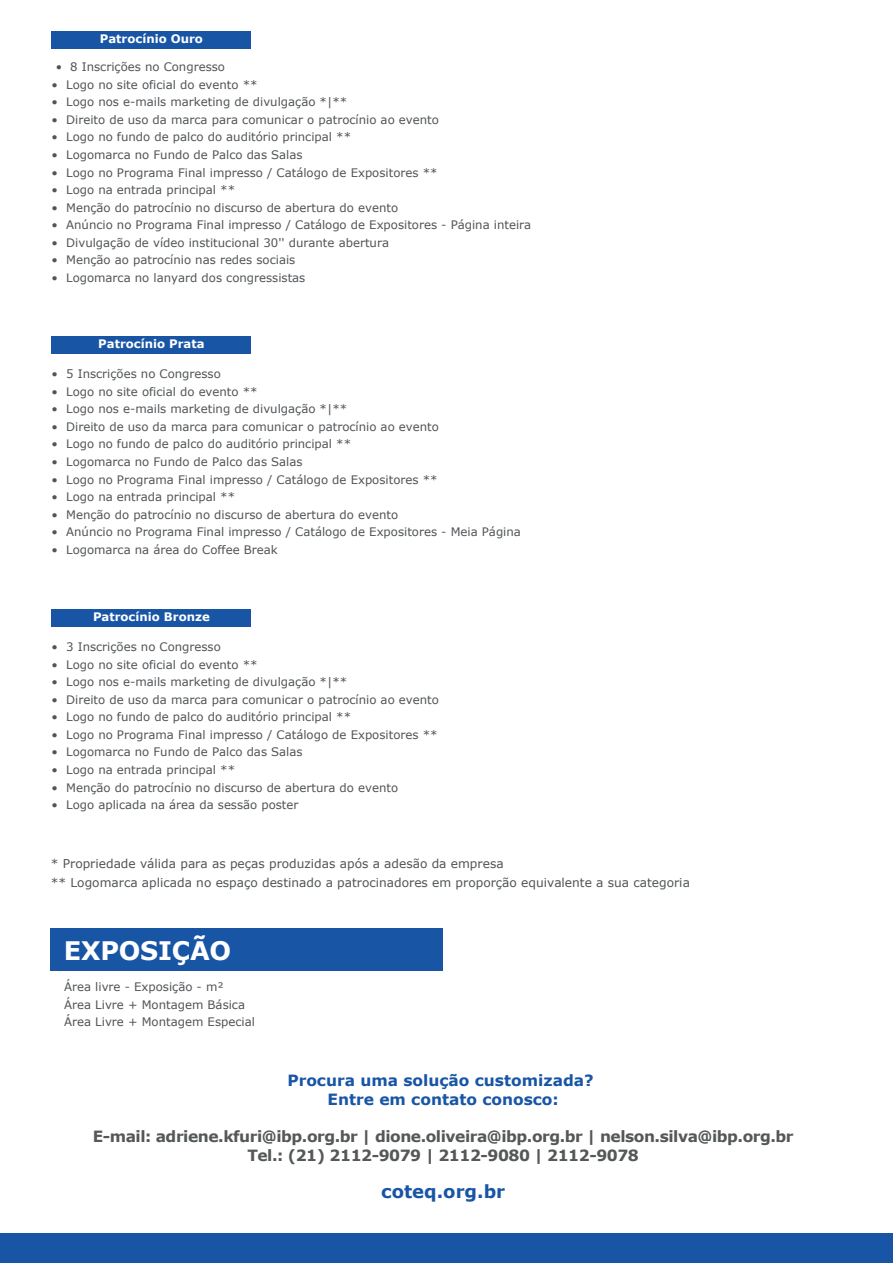
<style>
.page{position:relative;width:893px;height:1263px;background:#fff}
.page>*{position:absolute;margin:0;border:0;box-sizing:border-box;transform-origin:0 0}
.t1{font:700 25.5px "Verdana";letter-spacing:-.01em;color:#fff}
.t2{font:700 18px "Verdana";color:#1855a5}
.t3{font:700 15.45px/18.6px "Verdana";letter-spacing:-.03em;color:#555858;text-align:center}
.t4{font:700 15.45px/18.6px "Verdana";color:#1855a5;text-align:center}
.t5{font:12.15px/18.3px "Verdana";color:#505457}
.t6{font:11.7px/17.5px "Verdana";color:#505457}
.t7{font:700 11.7px "Verdana";color:#fff}
</style>
<div class="page">
<div style="left:52px;top:31px;width:199px;height:18px;background:#1855a5"></div>
<div style="left:51px;top:928px;width:392px;height:43px;background:#1855a5"></div>
<div style="left:0;top:1234px;width:893px;height:29px;background:#1855a5"></div>
<div style="left:52px;top:336px;width:199px;height:18px;background:#1855a5"></div>
<div style="left:52px;top:609px;width:199px;height:18px;background:#1855a5"></div>
<p class="t7" style="left:100px;top:31px;width:105px">Patrocínio Ouro</p>
<p class="t6" style="left:56px;top:58px;width:171px">• 8 Inscrições no Congresso</p>
<p class="t6" style="left:52px;top:76px;width:208px">• Logo no site oficial do evento **</p>
<p class="t6" style="left:52px;top:93px;width:297px">• Logo nos e-mails marketing de divulgação *|**</p>
<p class="t6" style="left:52px;top:111px;width:389px">• Direito de uso da marca para comunicar o patrocínio ao evento</p>
<p class="t6" style="left:52px;top:129px;width:301px">• Logo no fundo de palco do auditório principal **</p>
<p class="t6" style="left:52px;top:146px;width:253px">• Logomarca no Fundo de Palco das Salas</p>
<p class="t6" style="left:52px;top:164px;width:387px">• Logo no Programa Final impresso / Catálogo de Expositores **</p>
<p class="t6" style="left:52px;top:181px;width:185px">• Logo na entrada principal **</p>
<p class="t6" style="left:52px;top:199px;width:348px">• Menção do patrocínio no discurso de abertura do evento</p>
<p class="t6" style="left:52px;top:216px;width:481px">• Anúncio no Programa Final impresso / Catálogo de Expositores - Página inteira</p>
<p class="t6" style="left:52px;top:234px;width:339px">• Divulgação de vídeo institucional 30'' durante abertura</p>
<p class="t6" style="left:52px;top:252px;width:245px">• Menção ao patrocínio nas redes sociais</p>
<p class="t6" style="left:52px;top:269px;width:255px">• Logomarca no lanyard dos congressistas</p>
<p class="t7" style="left:98px;top:336px;width:108px">Patrocínio Prata</p>
<p class="t6" style="left:52px;top:365px;width:171px">• 5 Inscrições no Congresso</p>
<p class="t6" style="left:52px;top:383px;width:208px">• Logo no site oficial do evento **</p>
<p class="t6" style="left:52px;top:400px;width:297px">• Logo nos e-mails marketing de divulgação *|**</p>
<p class="t6" style="left:52px;top:418px;width:389px">• Direito de uso da marca para comunicar o patrocínio ao evento</p>
<p class="t6" style="left:52px;top:436px;width:301px">• Logo no fundo de palco do auditório principal **</p>
<p class="t6" style="left:52px;top:453px;width:253px">• Logomarca no Fundo de Palco das Salas</p>
<p class="t6" style="left:52px;top:471px;width:387px">• Logo no Programa Final impresso / Catálogo de Expositores **</p>
<p class="t6" style="left:52px;top:488px;width:185px">• Logo na entrada principal **</p>
<p class="t6" style="left:52px;top:506px;width:348px">• Menção do patrocínio no discurso de abertura do evento</p>
<p class="t6" style="left:52px;top:523px;width:471px">• Anúncio no Programa Final impresso / Catálogo de Expositores - Meia Página</p>
<p class="t6" style="left:52px;top:541px;width:228px">• Logomarca na área do Coffee Break</p>
<p class="t7" style="left:93px;top:609px;width:118px">Patrocínio Bronze</p>
<p class="t6" style="left:52px;top:638px;width:171px">• 3 Inscrições no Congresso</p>
<p class="t6" style="left:52px;top:656px;width:208px">• Logo no site oficial do evento **</p>
<p class="t6" style="left:52px;top:673px;width:297px">• Logo nos e-mails marketing de divulgação *|**</p>
<p class="t6" style="left:52px;top:691px;width:389px">• Direito de uso da marca para comunicar o patrocínio ao evento</p>
<p class="t6" style="left:52px;top:708px;width:301px">• Logo no fundo de palco do auditório principal **</p>
<p class="t6" style="left:52px;top:726px;width:387px">• Logo no Programa Final impresso / Catálogo de Expositores **</p>
<p class="t6" style="left:52px;top:743px;width:253px">• Logomarca no Fundo de Palco das Salas</p>
<p class="t6" style="left:52px;top:761px;width:185px">• Logo na entrada principal **</p>
<p class="t6" style="left:52px;top:779px;width:348px">• Menção do patrocínio no discurso de abertura do evento</p>
<p class="t6" style="left:52px;top:796px;width:248px">• Logo aplicada na área da sessão poster</p>
<p class="t5" style="left:51px;top:855px;width:641px">* Propriedade válida para as peças produzidas após a adesão da empresa<br>** Logomarca aplicada no espaço destinado a patrocinadores em proporção equivalente a sua categoria</p>
<h1 class="t1" style="left:64px;top:934px;width:169px">EXPOSIÇÃO</h1>
<p class="t6" style="left:64px;top:978px;width:192px">Área livre - Exposição - m²<br>Área Livre + Montagem Básica<br>Área Livre + Montagem Especial</p>
<h3 class="t4" style="left:287px;top:1071px;width:308px">Procura uma solução customizada?<br>Entre em contato conosco:</h3>
<h3 class="t3" style="left:93px;top:1127px;width:702px">E-mail: adriene.kfuri@ibp.org.br | dione.oliveira@ibp.org.br | nelson.silva@ibp.org.br<br>Tel.: (21) 2112-9079 | 2112-9080 | 2112-9078</h3>
<h2 class="t2" style="left:381px;top:1179px;width:126px">coteq.org.br</h2>
</div>
